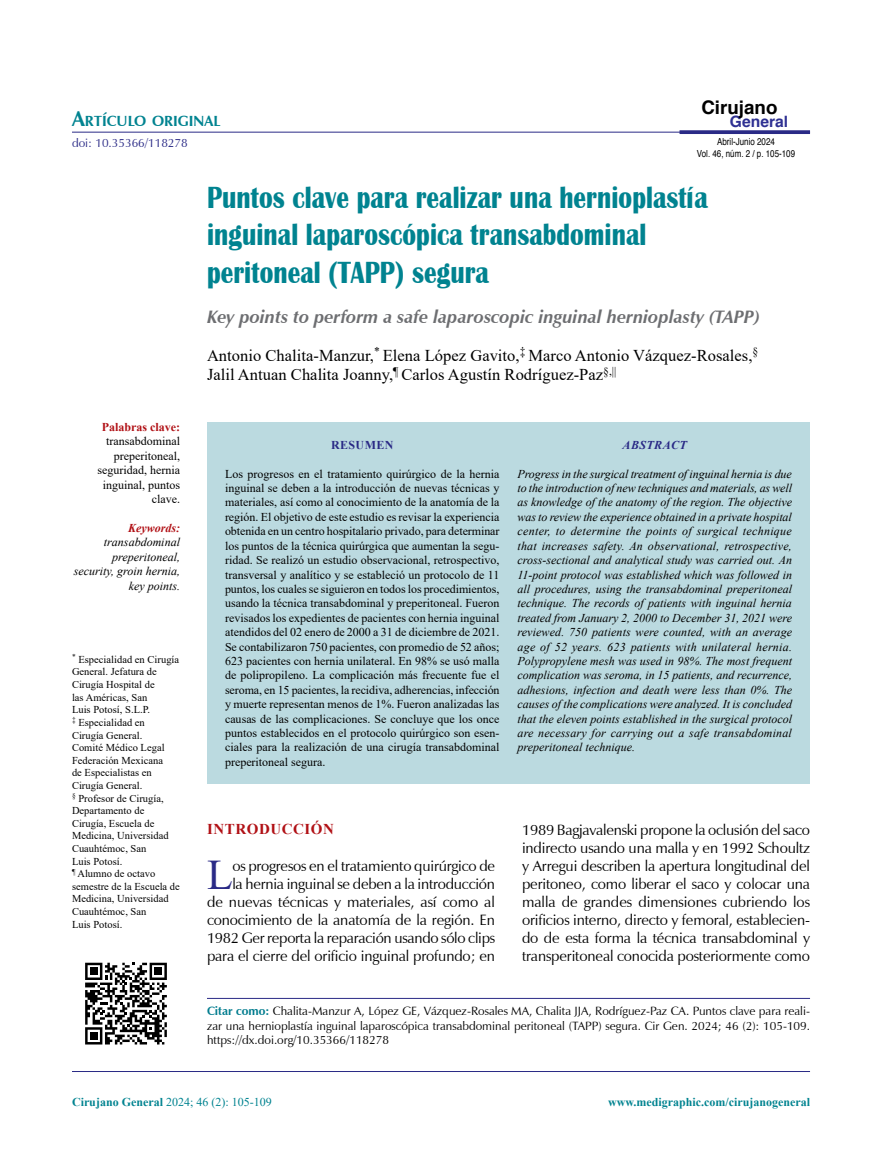
<style>
.page{position:relative;width:893px;height:1170px;background:#fff}
.page>*{position:absolute;margin:0;border:0;box-sizing:border-box;transform-origin:0 0}
.t1{font:42.15px "Times New Roman";color:#2a2a86}
.t2{font:700 31.5px/37.8px "Britannic";letter-spacing:.005em;color:#008390;scale:.8 1}
.t3{font:700 18.75px "Helvetica";color:#000}
.t4{font:italic 700 18px "Zapf Humanist 601 BT";color:#6d6e71}
.t5{font:16.5px/19.8px "Times New Roman";color:#000}
.t6{font:700 15.6px "Helvetica";color:#2e3092}
.t7{font:15px/18px "Zapf Humanist 601 BT";letter-spacing:-.01em;color:#000;text-align:right}
.t8{font:700 15px "Times New Roman";letter-spacing:.035em;color:#b11116}
.t9{font:700 14.7px "Zapf Humanist 601 BT";color:#008390}
.t10{font:12px/14.4px "Times New Roman";color:#000;text-align:right}
.t11{font:italic 12px/14.4px "Times New Roman";color:#000;text-align:right}
.t12{font:12px/14.4px "Zapf Humanist 601 BT";color:#000;text-align:justify}
.t13{font:700 12px "Times New Roman";color:#008390}
.t14{font:12px "Times New Roman";color:#008390}
.t15{font:12px "Zapf Humanist 601 BT";color:#2a2a86}
.t16{font:700 12px "Times New Roman";color:#b11116}
.t17{font:italic 700 12px "Times New Roman";color:#b11116}
.t18{font:italic 700 12px "Times New Roman";letter-spacing:.035em;color:#2a2a86}
.t19{font:700 12px "Times New Roman";letter-spacing:.035em;color:#2a2a86}
.t20{font:10.5px/12.6px "Times New Roman";color:#000}
.t21{font:9.75px/11.7px "Helvetica";color:#000;text-align:center;scale:.82 1}
.s1{font-size:21px}
.s2{font-weight:700;color:#007c8e}
.s3{font-weight:700}
</style>
<div class="page">
<hr style="left:72px;top:1071px;width:738px;height:1px;background:#2a2a86">
<hr style="left:72px;top:132px;width:738px;height:1px;background:#2a2a86">
<svg style="left:680px;top:130px;width:130px;height:4px"></svg>
<div style="left:207px;top:422px;width:301px;height:361px;background:#bbdae0"></div>
<div style="left:508px;top:422px;width:302px;height:361px;background:#bbdae0"></div>
<hr style="left:207px;top:997px;width:603px;height:1px;background:#2a2a86">
<svg style="left:85px;top:962px;width:82px;height:82px"></svg>
<p class="t9" style="left:72px;top:112px;width:150px"><span class="s1">A</span>RTÍCULO ORIGINAL</p>
<p class="t15" style="left:72px;top:135px;width:117px">doi: 10.35366/118278</p>
<h3 class="t3" style="left:701px;top:92px;width:78px">Cirujano</h3>
<p class="t21" style="left:697px;top:136px;width:121px">Abril-Junio 2024<br>Vol. 46, núm. 2 / p. 105-109</p>
<h3 class="t6" style="left:730px;top:109px;width:60px">General</h3>
<p class="t16" style="left:102px;top:418px;width:80px">Palabras clave:</p>
<p class="t10" style="left:97px;top:434px;width:84px">transabdominal preperitoneal, seguridad, hernia inguinal, puntos clave.</p>
<p class="t17" style="left:128px;top:519px;width:53px">Keywords:</p>
<p class="t11" style="left:74px;top:534px;width:108px">transabdominal preperitoneal, security, groin hernia, key points.</p>
<p class="t20" style="left:72px;top:652px;width:109px"><sup>*</sup> Especialidad en Cirugía<br>General. Jefatura de<br>Cirugía Hospital de<br>las Américas, San<br>Luis Potosí, S.L.P.<br><sup>‡</sup> Especialidad en<br>Cirugía General.<br>Comité Médico Legal<br>Federación Mexicana<br>de Especialistas en<br>Cirugía General.<br><sup>§</sup> Profesor de Cirugía,<br>Departamento de<br>Cirugía, Escuela de<br>Medicina, Universidad<br>Cuauhtémoc, San<br>Luis Potosí.<br><sup>¶</sup> Alumno de octavo semestre de la Escuela de<br>Medicina, Universidad<br>Cuauhtémoc, San<br>Luis Potosí.</p>
<h2 class="t2" style="left:207px;top:178px;width:628px">Puntos clave para realizar una hernioplastía inguinal laparoscópica transabdominal peritoneal (TAPP) segura</h2>
<h3 class="t4" style="left:207px;top:305px;width:555px">Key points to perform a safe laparoscopic inguinal hernioplasty (TAPP)</h3>
<h3 class="t5" style="left:207px;top:344px;width:553px">Antonio Chalita-Manzur,<sup>*</sup> Elena López Gavito,<sup>‡</sup> Marco Antonio Vázquez-Rosales,<sup>§<br></sup>Jalil Antuan Chalita Joanny,<sup>¶</sup> Carlos Agustín Rodríguez-Paz<sup>§,||</sup></h3>
<p class="t19" style="left:331px;top:436px;width:64px">RESUMEN</p>
<p class="t10" style="left:225px;top:466px;width:276px;text-align:justify">Los progresos en el tratamiento quirúrgico de la hernia inguinal se deben a la introducción de nuevas técnicas y materiales, así como al conocimiento de la anatomía de la región. El objetivo de este estudio es revisar la experiencia obtenida en un centro hospitalario privado, para determinar los puntos de la técnica quirúrgica que aumentan la segu&shy;ridad. Se realizó un estudio observacional, retrospectivo, transversal y analítico y se estableció un protocolo de 11 puntos, los cuales se siguieron en todos los procedimientos, usando la técnica transabdominal y preperitoneal. Fueron revisados los expedientes de pacientes con hernia inguinal atendidos del 02 enero de 2000 a 31 de diciembre de 2021.<br>Se contabilizaron 750 pacientes, con promedio de 52 años; 623 pacientes con hernia unilateral. En 98% se usó malla de polipropileno. La complicación más frecuente fue el seroma, en 15 pacientes, la recidiva, adherencias, infección y muerte representan menos de 1%. Fueron analizadas las causas de las complicaciones. Se concluye que los once puntos establecidos en el protocolo quirúrgico son esen&shy;ciales para la realización de una cirugía transabdominal preperitoneal segura.</p>
<p class="t18" style="left:623px;top:436px;width:66px">ABSTRACT</p>
<p class="t11" style="left:518px;top:466px;width:276px;text-align:justify">Progress in the surgical treatment of inguinal hernia is due to the introduction of new techniques and materials, as well as knowledge of the anatomy of the region. The objective was to review the experience obtained in a private hospital center, to determine the points of surgical technique that increases safety. An observational, retrospective, cross-sectional and analytical study was carried out. An 11-point protocol was established which was followed in all procedures, using the transabdominal preperitoneal technique. The records of patients with inguinal hernia treated from January 2, 2000 to December 31, 2021 were reviewed. 750 patients were counted, with an average age of 52 years. 623 patients with unilateral hernia.<br>Polypropylene mesh was used in 98%. The most frequent complication was seroma, in 15 patients, and recurrence, adhesions, infection and death were less than 0%. The causes of the complications were analyzed. It is concluded that the eleven points established in the surgical protocol are necessary for carrying out a safe transabdominal preperitoneal technique.</p>
<p class="t8" style="left:207px;top:818px;width:128px">INTRODUCCIÓN</p>
<h1 class="t1" style="left:207px;top:845px;width:27px">L</h1>
<p class="t7" style="left:207px;top:857px;width:290px">os progresos en el tratamiento quirúrgico de<br>la hernia inguinal se deben a la introducción<br>de nuevas técnicas y materiales, así como al conocimiento de la anatomía de la región. En 1982 Ger reporta la reparación usando sólo clips para el cierre del orificio inguinal profundo; en</p>
<p class="t7" style="left:522px;top:821px;width:290px;text-align:justify">1989 Bagjavalenski propone la oclusión del saco indirecto usando una malla y en 1992 Schoultz y Arregui describen la apertura longitudinal del peritoneo, como liberar el saco y colocar una malla de grandes dimensiones cubriendo los orificios interno, directo y femoral, establecien&shy;do de esta forma la técnica transabdominal y transperitoneal conocida posteriormente como</p>
<p class="t12" style="left:207px;top:1003px;width:605px"><span class="s2">Citar como:</span> Chalita-Manzur A, López GE, Vázquez-Rosales MA, Chalita JJA, Rodríguez-Paz CA. Puntos clave para reali&shy;zar una hernioplastía inguinal laparoscópica transabdominal peritoneal (TAPP) segura. Cir Gen. 2024; 46 (2): 105-109. https://dx.doi.org/10.35366/118278</p>
<p class="t14" style="left:72px;top:1093px;width:201px"><span class="s3">Cirujano General</span> 2024; 46 (2): 105-109</p>
<p class="t13" style="left:608px;top:1093px;width:203px">www.medigraphic.com/cirujanogeneral</p>
</div>
